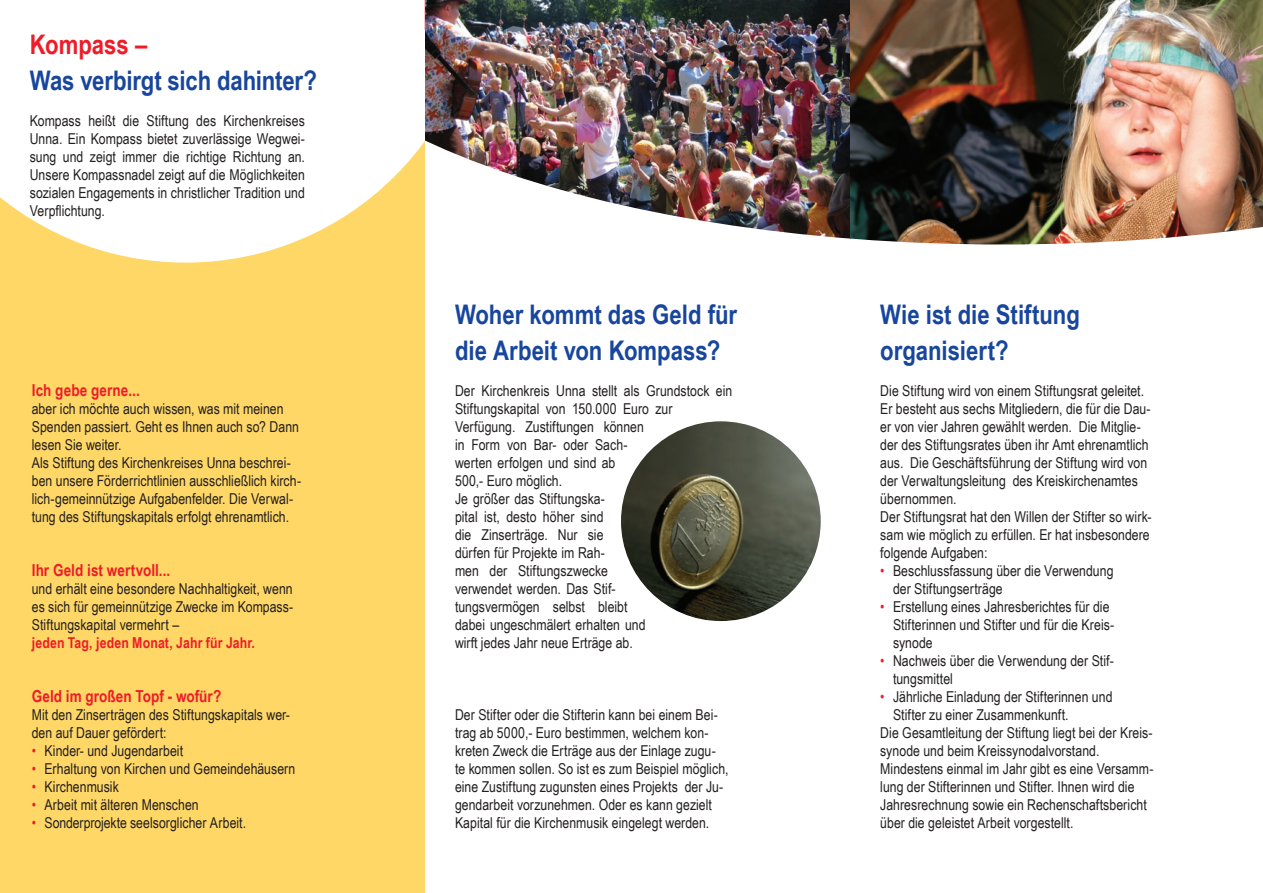
<style>
.page{position:relative;width:1263px;height:893px;background:#fff}
.page>*{position:absolute;margin:0;border:0;box-sizing:border-box;transform-origin:0 0}
.t1{font:700 27px/36px "Arial Narrow";color:#18469d}
.t2{font:700 27px "Arial Narrow";color:#ee1c28}
.t3{font:700 16.5px "Arial Narrow";letter-spacing:.005em;color:#ee1c28}
.t4{font:15px/18px "Arial Narrow";color:#231f20}
.t5{font:700 15px "Arial Narrow";letter-spacing:.01em;color:#ee1c28}
.s1{color:#ee1c28}
</style>
<div class="page">
<div style="left:0;top:0;width:425px;height:893px;background:#fed767"></div>
<svg style="left:0;top:0;width:425px;height:263px;background:#fefaed"></svg>
<img style="left:621px;top:421px;width:200px;height:200px;border-radius:50%">
<img style="left:425px;top:0;width:838px;height:244px">
<h1 class="t2" style="left:30px;top:24px;width:119px">Kompass –</h1>
<h1 class="t1" style="left:30px;top:61px;width:289px">Was verbirgt sich dahinter?</h1>
<p class="t4" style="left:30px;top:111px;width:277px;text-align:justify">Kompass heißt die Stiftung des Kirchenkreises Unna. Ein Kompass bietet zuverlässige Wegwei&shy;sung und zeigt immer die richtige Richtung an.<br>Unsere Kompassnadel zeigt auf die Möglichkeiten sozialen Engagements in christlicher Tradition und Verpflichtung.</p>
<p class="t3" style="left:32px;top:378px;width:110px">Ich gebe gerne...</p>
<p class="t4" style="left:32px;top:399px;width:271px">aber ich möchte auch wissen, was mit meinen Spenden passiert. Geht es Ihnen auch so? Dann lesen Sie weiter.<br>Als Stiftung des Kirchenkreises Unna beschrei&shy;ben unsere Förderrichtlinien ausschließlich kirch&shy;lich-gemeinnützige Aufgabenfelder. Die Verwal&shy;tung des Stiftungskapitals erfolgt ehrenamtlich.</p>
<p class="t3" style="left:32px;top:558px;width:140px">Ihr Geld ist wertvoll...</p>
<p class="t4" style="left:32px;top:579px;width:263px;text-align:justify">und erhält eine besondere Nachhaltigkeit, wenn es sich für gemeinnützige Zwecke im Kompass-Stiftungskapital vermehrt –</p>
<p class="t5" style="left:32px;top:631px;width:225px">jeden Tag, jeden Monat, Jahr für Jahr.</p>
<p class="t3" style="left:32px;top:684px;width:191px">Geld im großen Topf - wofür?</p>
<p class="t4" style="left:32px;top:705px;width:260px">Mit den Zinserträgen des Stiftungskapitals wer&shy;den auf Dauer gefördert:</p>
<p class="t4" style="left:32px;top:741px;width:153px"><span class="s1">•</span> Kinder- und Jugendarbeit</p>
<p class="t4" style="left:32px;top:759px;width:265px"><span class="s1">•</span> Erhaltung von Kirchen und Gemeindehäusern</p>
<p class="t4" style="left:32px;top:777px;width:89px"><span class="s1">•</span> Kirchenmusik</p>
<p class="t4" style="left:32px;top:795px;width:168px"><span class="s1">•</span> Arbeit mit älteren Menschen</p>
<p class="t4" style="left:32px;top:813px;width:216px"><span class="s1">•</span> Sonderprojekte seelsorglicher Arbeit.</p>
<h1 class="t1" style="left:455px;top:295px;width:284px">Woher kommt das Geld für die Arbeit von Kompass?</h1>
<h1 class="t1" style="left:880px;top:295px;width:201px">Wie ist die Stiftung organisiert?</h1>
<p class="t4" style="left:880px;top:381px;width:273px">Die Stiftung wird von einem Stiftungsrat geleitet.<br>Er besteht aus sechs Mitgliedern, die für die Dau&shy;er von vier Jahren gewählt werden. Die Mitglie&shy;der des Stiftungsrates üben ihr Amt ehrenamtlich aus. Die Geschäftsführung der Stiftung wird von der Verwaltungsleitung des Kreiskirchenamtes übernommen.<br>Der Stiftungsrat hat den Willen der Stifter so wirk&shy;sam wie möglich zu erfüllen. Er hat insbesondere folgende Aufgaben:</p>
<p class="t4" style="left:893px;top:561px;width:222px;text-indent:-13px"><span class="s1">•</span> Beschlussfassung über die Verwendung der Stiftungserträge</p>
<p class="t4" style="left:893px;top:597px;width:223px;text-indent:-13px"><span class="s1">•</span> Erstellung eines Jahresberichtes für die<br>Stifterinnen und Stifter und für die Kreis&shy;synode</p>
<p class="t4" style="left:893px;top:651px;width:222px;text-indent:-13px"><span class="s1">•</span> Nachweis über die Verwendung der Stif&shy;tungsmittel</p>
<p class="t4" style="left:880px;top:687px;width:234px"><span class="s1">•</span> Jährliche Einladung der Stifterinnen und</p>
<p class="t4" style="left:893px;top:705px;width:177px">Stifter zu einer Zusammenkunft.</p>
<p class="t4" style="left:880px;top:723px;width:274px">Die Gesamtleitung der Stiftung liegt bei der Kreis-</p>
<p class="t4" style="left:880px;top:741px;width:221px">synode und beim Kreissynodalvorstand.</p>
<p class="t4" style="left:880px;top:759px;width:275px">Mindestens einmal im Jahr gibt es eine Versamm-</p>
<p class="t4" style="left:880px;top:777px;width:256px">lung der Stifterinnen und Stifter. Ihnen wird die</p>
<p class="t4" style="left:880px;top:795px;width:268px">Jahresrechnung sowie ein Rechenschaftsbericht</p>
<p class="t4" style="left:880px;top:813px;width:195px">über die geleistet Arbeit vorgestellt.</p>
<p class="t4" style="left:455px;top:381px;width:279px">Der Kirchenkreis Unna stellt als Grundstock ein<br>Stiftungskapital von 150.000 Euro zur<br>Verfügung. Zustiftungen können<br>in Form von Bar- oder Sach-<br>werten erfolgen und sind ab<br>500,- Euro möglich.<br>Je größer das Stiftungska-<br>pital ist, desto höher sind<br>die Zinserträge. Nur sie<br>dürfen für Projekte im Rah-<br>men der Stiftungszwecke<br>verwendet werden. Das Stif-<br>tungsvermögen selbst bleibt<br>dabei ungeschmälert erhalten und<br>wirft jedes Jahr neue Erträge ab.</p>
<p class="t4" style="left:455px;top:705px;width:275px">Der Stifter oder die Stifterin kann bei einem Bei&shy;trag ab 5000,- Euro bestimmen, welchem kon&shy;kreten Zweck die Erträge aus der Einlage zugu&shy;te kommen sollen. So ist es zum Beispiel möglich, eine Zustiftung zugunsten eines Projekts der Ju&shy;gendarbeit vorzunehmen. Oder es kann gezielt Kapital für die Kirchenmusik eingelegt werden.</p>
</div>
